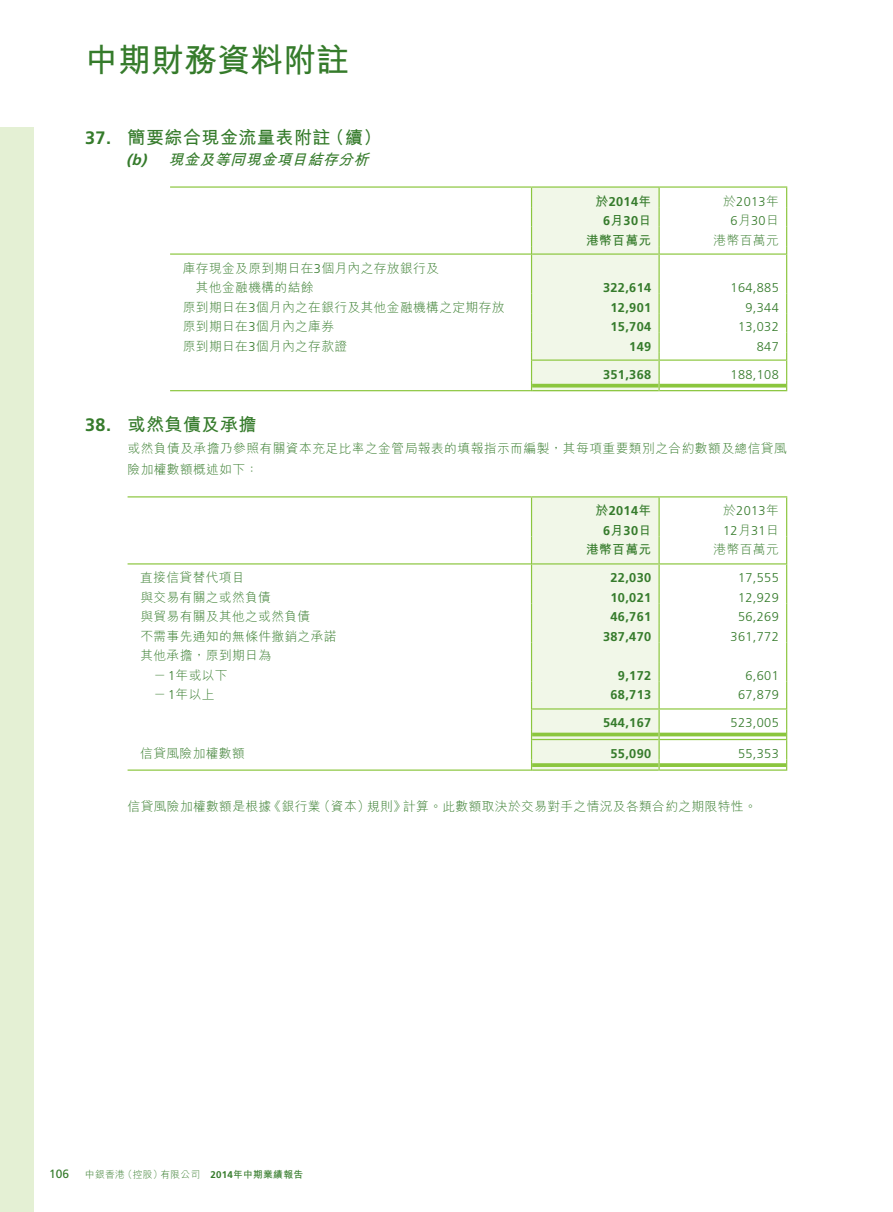
<style>
.page{position:relative;width:893px;height:1212px;background:#fff}
.page>*{position:absolute;margin:0;border:0;box-sizing:border-box;transform-origin:0 0}
.t1{font:700 33px "M Hei HK";color:#357b2b}
.t2{font:700 18px "M Hei HK";letter-spacing:.03em;color:#357b2b}
.t3{font:italic 700 15px "M Hei HK";color:#357b2b}
.t4{font:300 12.75px/19.5px "M Hei HK";letter-spacing:.03em;color:#357b2b}
.t5{font:700 12.75px "Frutiger LT Std";letter-spacing:.03em;color:#357b2b}
.t6{font:300 12.75px "Frutiger LT Std";letter-spacing:.03em;color:#357b2b}
.t7{font:700 12.75px "M Hei HK";letter-spacing:.03em;color:#357b2b}
.t8{font:12px "Frutiger LT Std";color:#357b2b}
.t9{font:300 9.75px "M Hei HK";letter-spacing:.03em;color:#357b2b}
.s1{font-family:"Frutiger LT Std"}
.s2{font-family:"M Hei HK"}
.s3{font-family:"Frutiger LT Std";font-weight:700}
.s4{font-weight:700}
</style>
<div class="page">
<div style="left:0;top:128px;width:34px;height:1084px;background:#e4f0d4"></div>
<hr style="left:170px;top:186px;width:361px;height:2px;background:#8bc63e">
<hr style="left:531px;top:186px;width:128px;height:2px;background:#8bc63e">
<hr style="left:659px;top:186px;width:128px;height:2px;background:#8bc63e">
<hr style="left:786px;top:255px;width:1px;height:39px;background:#8bc63e">
<svg style="left:786px;top:188px;width:1px;height:67px"></svg>
<svg style="left:786px;top:294px;width:1px;height:97px"></svg>
<div style="left:531px;top:187px;width:129px;height:204px;background:#f1f7e8"></div>
<hr style="left:170px;top:253px;width:361px;height:2px;background:#8bc63e">
<hr style="left:532px;top:253px;width:126px;height:2px;background:#8bc63e">
<hr style="left:660px;top:253px;width:126px;height:2px;background:#8bc63e">
<hr style="left:532px;top:359px;width:126px;height:2px;background:#8bc63e">
<hr style="left:660px;top:359px;width:126px;height:2px;background:#8bc63e">
<hr style="left:170px;top:390px;width:361px;height:1px;background:#8bc63e">
<hr style="left:532px;top:384px;width:126px;height:3px;background:#8bc63e">
<hr style="left:532px;top:390px;width:126px;height:1px;background:#8bc63e">
<hr style="left:660px;top:384px;width:126px;height:3px;background:#8bc63e">
<hr style="left:660px;top:390px;width:126px;height:1px;background:#8bc63e">
<hr style="left:128px;top:496px;width:403px;height:1px;background:#8bc63e">
<hr style="left:531px;top:496px;width:128px;height:1px;background:#8bc63e">
<hr style="left:659px;top:496px;width:128px;height:1px;background:#8bc63e">
<svg style="left:786px;top:497px;width:1px;height:274px"></svg>
<div style="left:531px;top:497px;width:129px;height:274px;background:#f1f7e8"></div>
<hr style="left:128px;top:563px;width:403px;height:1px;background:#8bc63e">
<hr style="left:532px;top:563px;width:126px;height:1px;background:#8bc63e">
<hr style="left:660px;top:563px;width:126px;height:1px;background:#8bc63e">
<hr style="left:532px;top:708px;width:126px;height:1px;background:#8bc63e">
<hr style="left:660px;top:708px;width:126px;height:1px;background:#8bc63e">
<hr style="left:532px;top:733px;width:126px;height:3px;background:#8bc63e">
<hr style="left:532px;top:739px;width:126px;height:1px;background:#8bc63e">
<hr style="left:660px;top:733px;width:126px;height:3px;background:#8bc63e">
<hr style="left:660px;top:739px;width:126px;height:1px;background:#8bc63e">
<hr style="left:128px;top:769px;width:403px;height:2px;background:#8bc63e">
<svg style="left:532px;top:763px;width:126px;height:4px"></svg>
<hr style="left:532px;top:769px;width:126px;height:2px;background:#8bc63e">
<svg style="left:660px;top:763px;width:126px;height:4px"></svg>
<hr style="left:660px;top:769px;width:126px;height:2px;background:#8bc63e">
<h1 class="t1" style="left:85px;top:36px;width:265px">中期財務資料附註</h1>
<h2 class="t2" style="left:85px;top:124px;width:298px"><span class="s1">37.</span> 簡要綜合現金流量表附註（續）</h2>
<p class="t3" style="left:126px;top:149px;width:249px"><span class="s1">(b)</span> 現金及等同現金項目結存分析</p>
<p class="t4" style="left:183px;top:258px;width:258px">庫存現金及原到期日在<span class="s1">3</span>個月內之存放銀行及　其他金融機構的結餘</p>
<p class="t5" style="left:596px;top:194px;width:57px"><span class="s2">於</span>2014<span class="s2">年</span></p>
<p class="t6" style="left:723px;top:194px;width:57px"><span class="s2">於</span>2013<span class="s2">年</span></p>
<p class="t5" style="left:603px;top:213px;width:50px">6<span class="s2">月</span>30<span class="s2">日</span></p>
<p class="t6" style="left:731px;top:213px;width:50px">6<span class="s2">月</span>30<span class="s2">日</span></p>
<p class="t7" style="left:586px;top:231px;width:67px">港幣百萬元</p>
<p class="t4" style="left:714px;top:230px;width:67px">港幣百萬元</p>
<p class="t5" style="left:603px;top:280px;width:50px">322,614</p>
<p class="t6" style="left:731px;top:280px;width:50px">164,885</p>
<p class="t4" style="left:183px;top:297px;width:323px">原到期日在<span class="s1">3</span>個月內之在銀行及其他金融機構之定期存放</p>
<p class="t5" style="left:610px;top:300px;width:42px">12,901</p>
<p class="t6" style="left:745px;top:300px;width:35px">9,344</p>
<p class="t4" style="left:183px;top:316px;width:153px">原到期日在<span class="s1">3</span>個月內之庫券</p>
<p class="t5" style="left:610px;top:319px;width:42px">15,704</p>
<p class="t6" style="left:738px;top:319px;width:42px">13,032</p>
<p class="t4" style="left:183px;top:336px;width:166px">原到期日在<span class="s1">3</span>個月內之存款證</p>
<p class="t5" style="left:629px;top:339px;width:23px">149</p>
<p class="t6" style="left:757px;top:339px;width:23px">847</p>
<p class="t5" style="left:603px;top:367px;width:50px">351,368</p>
<p class="t6" style="left:731px;top:367px;width:50px">188,108</p>
<h2 class="t2" style="left:85px;top:411px;width:173px"><span class="s1">38.</span> 或然負債及承擔</h2>
<p class="t4" style="left:128px;top:437px;width:661px;line-height:21px">或然負債及承擔乃參照有關資本充足比率之金管局報表的填報指示而編製，其每項重要類別之合約數額及總信貸風險加權數額概述如下：</p>
<p class="t5" style="left:596px;top:503px;width:57px"><span class="s2">於</span>2014<span class="s2">年</span></p>
<p class="t6" style="left:723px;top:504px;width:57px"><span class="s2">於</span>2013<span class="s2">年</span></p>
<p class="t5" style="left:603px;top:523px;width:50px">6<span class="s2">月</span>30<span class="s2">日</span></p>
<p class="t6" style="left:723px;top:523px;width:57px">12<span class="s2">月</span>31<span class="s2">日</span></p>
<p class="t7" style="left:586px;top:540px;width:67px">港幣百萬元</p>
<p class="t4" style="left:714px;top:539px;width:67px">港幣百萬元</p>
<p class="t4" style="left:140px;top:567px;width:106px">直接信貸替代項目</p>
<p class="t5" style="left:610px;top:570px;width:42px">22,030</p>
<p class="t6" style="left:738px;top:571px;width:42px">17,555</p>
<p class="t4" style="left:140px;top:587px;width:132px">與交易有關之或然負債</p>
<p class="t5" style="left:610px;top:590px;width:42px">10,021</p>
<p class="t6" style="left:738px;top:590px;width:42px">12,929</p>
<p class="t4" style="left:140px;top:606px;width:172px">與貿易有關及其他之或然負債</p>
<p class="t5" style="left:610px;top:609px;width:42px">46,761</p>
<p class="t6" style="left:738px;top:610px;width:42px">56,269</p>
<p class="t4" style="left:140px;top:626px;width:198px">不需事先通知的無條件撤銷之承諾</p>
<p class="t5" style="left:603px;top:629px;width:50px">387,470</p>
<p class="t6" style="left:731px;top:629px;width:50px">361,772</p>
<p class="t4" style="left:153px;top:645px;width:119px;text-indent:-13px">其他承擔，原到期日為－<span class="s1">1</span>年或以下</p>
<p class="t5" style="left:618px;top:668px;width:35px">9,172</p>
<p class="t6" style="left:745px;top:668px;width:35px">6,601</p>
<p class="t4" style="left:153px;top:684px;width:63px">－<span class="s1">1</span>年以上</p>
<p class="t5" style="left:610px;top:687px;width:42px">68,713</p>
<p class="t6" style="left:738px;top:688px;width:42px">67,879</p>
<p class="t5" style="left:603px;top:715px;width:50px">544,167</p>
<p class="t6" style="left:731px;top:716px;width:50px">523,005</p>
<p class="t4" style="left:140px;top:743px;width:106px">信貸風險加權數額</p>
<p class="t5" style="left:610px;top:746px;width:42px">55,090</p>
<p class="t6" style="left:738px;top:746px;width:42px">55,353</p>
<p class="t4" style="left:128px;top:796px;width:631px">信貸風險加權數額是根據《銀行業（資本）規則》計算。此數額取決於交易對手之情況及各類合約之期限特性。</p>
<p class="t8" style="left:49px;top:1167px;width:22px">106</p>
<p class="t9" style="left:85px;top:1168px;width:220px">中銀香港（控股）有限公司 <span class="s3">2014</span><span class="s4">年中期業績報告</span></p>
</div>
